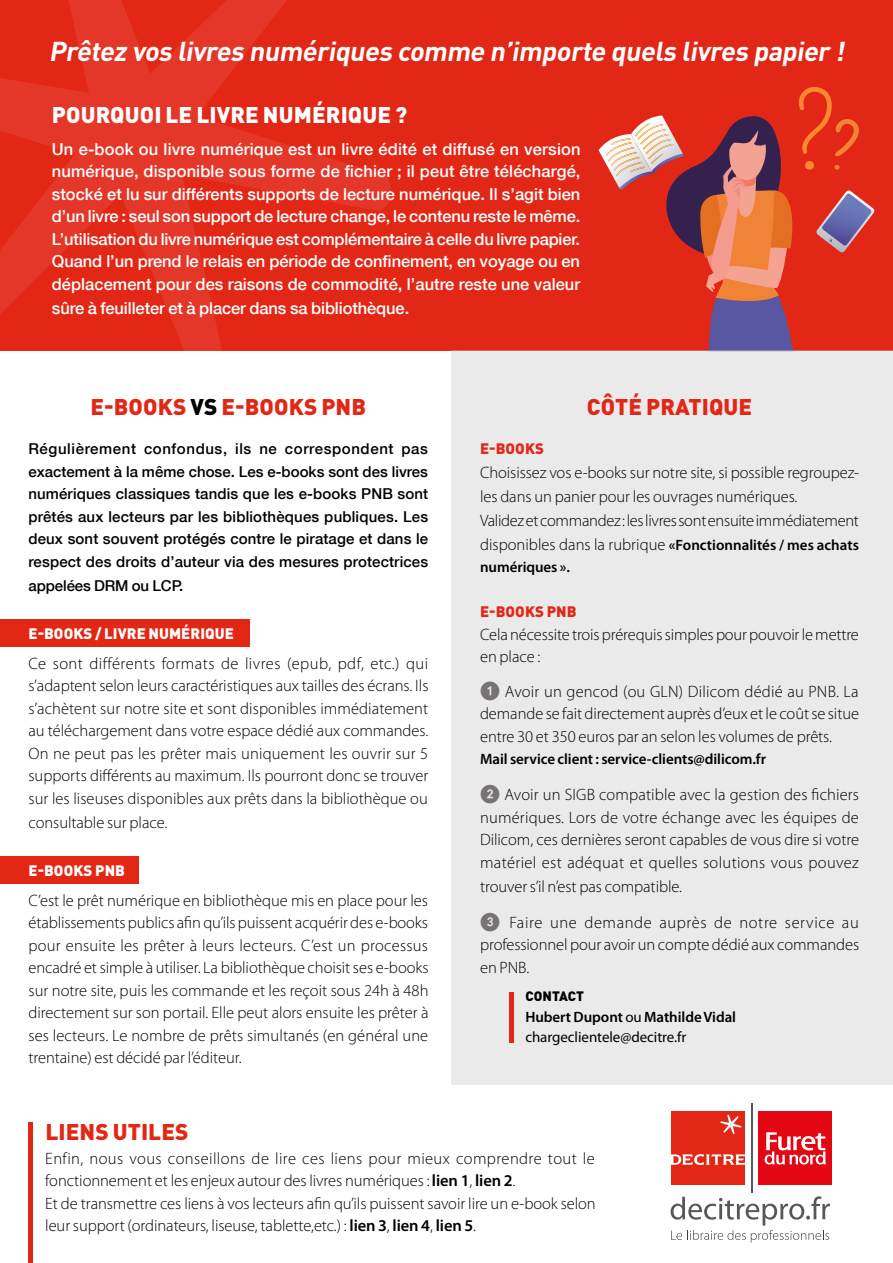
<style>
.page{position:relative;width:893px;height:1263px;background:#fff}
.page>*{position:absolute;margin:0;border:0;box-sizing:border-box;transform-origin:0 0}
.t1{font:italic 700 27px "DIN Pro";color:#fff}
.t2{font:900 22.5px "DIN Pro";letter-spacing:.005em;color:#e22717}
.t3{font:900 22.5px "DIN Pro";letter-spacing:.005em;color:#fff}
.t4{font:300 16.5px/22.5px "Myriad Pro";letter-spacing:-.005em;color:#000}
.t5{font:500 16.5px/22.5px "Helvetica Neue LT Com";color:#fff;text-align:justify}
.t6{font:300 16.5px/36px "Myriad Pro";letter-spacing:.035em;color:#000}
.t7{font:500 15px/22.5px "Helvetica Neue LT Com";letter-spacing:.01em;color:#000;text-align:justify}
.t8{font:600 15px/22.5px "Myriad Pro";letter-spacing:-.005em;color:#000}
.t9{font:15px/19.5px "Myriad Pro";letter-spacing:-.005em;color:#000}
.t10{font:900 15px "DIN Pro";letter-spacing:.005em;color:#fff}
.t11{font:900 15px "DIN Pro";letter-spacing:.005em;color:#e22717}
.t12{font:900 15px "DIN Pro";letter-spacing:.005em;color:#e3271a}
.t13{font:900 13.5px "DIN Pro";color:#000}
.s1{color:#000}
.s2{color:#e22717}
.s3{font-weight:300;font-size:16.5px}
.s4{font-family:"Lato";font-weight:500;font-size:18px;color:#767375}
.s5{font-weight:600}
</style>
<div class="page">
<div style="left:0;top:0;width:893px;height:351px;background:#e22717"></div>
<svg style="left:0;top:0;width:391px;height:351px"></svg>
<div style="left:451px;top:350px;width:442px;height:734px;background:#ebeaea"></div>
<div style="left:0;top:620px;width:249px;height:27px;background:#e22717"></div>
<div style="left:0;top:857px;width:138px;height:27px;background:#e22717"></div>
<div style="left:28px;top:1123px;width:5px;height:140px;background:#e22717"></div>
<hr style="left:509px;top:992px;width:4px;height:50px;background:#e22717">
<svg style="left:599px;top:87px;width:276px;height:264px"></svg>
<img style="left:611px;top:138px;width:19px;height:4px">
<img style="left:606px;top:142px;width:26px;height:14px">
<img style="left:608px;top:147px;width:26px;height:14px">
<img style="left:611px;top:152px;width:26px;height:14px">
<img style="left:614px;top:157px;width:26px;height:14px">
<img style="left:616px;top:162px;width:26px;height:14px">
<img style="left:630px;top:167px;width:15px;height:5px">
<div style="left:671px;top:1111px;width:74px;height:74px;background:#e22717"></div>
<svg style="left:720px;top:1115px;width:21px;height:19px"></svg>
<svg style="left:671px;top:1154px;width:74px;height:11px"></svg>
<div style="left:758px;top:1111px;width:73px;height:74px;background:#e30613"></div>
<svg style="left:765px;top:1132px;width:61px;height:32px"></svg>
<svg style="left:671px;top:1196px;width:159px;height:46px"></svg>
<hr style="left:751px;top:1103px;width:1px;height:90px;background:#575756">
<h1 class="t1" style="left:49px;top:28px;width:803px">Prêtez vos livres numériques comme n’importe quels livres papier!</h1>
<h2 class="t3" style="left:52px;top:96px;width:357px">POURQUOI LE LIVRE NUMÉRIQUE ?</h2>
<p class="t5" style="left:52px;top:138px;width:530px">Un e-book ou livre numérique est un livre édité et diffusé en version numérique, disponible sous forme de fichier ; il peut être téléchargé, stocké et lu sur différents supports de lecture numérique. Il s’agit bien d’un livre : seul son support de lecture change, le contenu reste le même.<br>L’utilisation du livre numérique est complémentaire à celle du livre papier.<br>Quand l’un prend le relais en période de confinement, en voyage ou en déplacement pour des raisons de commodité, l’autre reste une valeur</p>
<p class="t5" style="left:52px;top:297px;width:359px">sûre à feuilleter et à placer dans sa bibliothèque.</p>
<h2 class="t2" style="left:91px;top:388px;width:277px">E-BOOKS <span class="s1">VS</span> E-BOOKS PNB</h2>
<p class="t7" style="left:28px;top:437px;width:401px">Régulièrement confondus, ils ne correspondent pas exactement à la même chose. Les e-books sont des livres numériques classiques tandis que les e-books PNB sont prêtés aux lecteurs par les bibliothèques publiques. Les deux sont souvent protégés contre le piratage et dans le respect des droits d’auteur via des mesures protectrices</p>
<p class="t7" style="left:28px;top:574px;width:156px">appelées DRM ou LCP.</p>
<p class="t10" style="left:29px;top:620px;width:207px">E-BOOKS / LIVRE NUMÉRIQUE</p>
<p class="t4" style="left:28px;top:652px;width:402px;text-align:justify">Ce sont différents formats de livres (epub, pdf, etc.) qui s’adaptent selon leurs caractéristiques aux tailles des écrans. Ils s’achètent sur notre site et sont disponibles immédiatement au téléchargement dans votre espace dédié aux commandes.<br>On ne peut pas les prêter mais uniquement les ouvrir sur 5 supports différents au maximum. Ils pourront donc se trouver sur les liseuses disponibles aux prêts dans la bibliothèque ou</p>
<p class="t4" style="left:28px;top:811px;width:140px">consultable sur place.</p>
<p class="t10" style="left:29px;top:857px;width:98px">E-BOOKS PNB</p>
<p class="t4" style="left:28px;top:889px;width:402px;text-align:justify">C’est le prêt numérique en bibliothèque mis en place pour les établissements publics afin qu’ils puissent acquérir des e-books pour ensuite les prêter à leurs lecteurs. C’est un processus encadré et simple à utiliser. La bibliothèque choisit ses e-books sur notre site, puis les commande et les reçoit sous 24h à 48h directement sur son portail. Elle peut alors ensuite les prêter à ses lecteurs. Le nombre de prêts simultanés (en général une trentaine) est décidé par l’éditeur.</p>
<h2 class="t2" style="left:45px;top:1112px;width:145px">LIENS UTILES</h2>
<h2 class="t2" style="left:587px;top:387px;width:167px">CÔTÉ PRATIQUE</h2>
<p class="t12" style="left:480px;top:435px;width:65px"><span class="s2">E-</span>BOOKS</p>
<p class="t4" style="left:480px;top:460px;width:381px;line-height:24px">Choisissez vos e-books sur notre site, si possible regroupez&shy;les dans un panier pour les ouvrages numériques.<br>Validez et commandez : les livres sont ensuite immédiatement</p>
<p class="t8" style="left:480px;top:533px;width:380px"><span class="s3">disponibles dans la rubrique</span> «Fonctionnalités / mes achats numériques ».</p>
<p class="t11" style="left:480px;top:599px;width:98px">E-BOOKS PNB</p>
<p class="t4" style="left:480px;top:623px;width:380px">Cela nécessite trois prérequis simples pour pouvoir le mettre en place :</p>
<p class="t4" style="left:480px;top:680px;width:380px;text-align:justify"><span class="s4">❶</span> Avoir un gencod (ou GLN) Dilicom dédié au PNB. La demande se fait directement auprès d’eux et le coût se situe entre 30 et 350 euros par an selon les volumes de prêts.</p>
<p class="t8" style="left:480px;top:748px;width:287px">Mail service client : service-clients@dilicom.fr</p>
<p class="t4" style="left:480px;top:783px;width:381px;text-align:justify"><span class="s4">❷</span> Avoir un SIGB compatible avec la gestion des fichiers numériques. Lors de votre échange avec les équipes de Dilicom, ces dernières seront capables de vous dire si votre matériel est adéquat et quelles solutions vous pouvez</p>
<p class="t6" style="left:480px;top:868px;width:380px">trouver s’il n’est pas compatible.<br><span class="s4">❸</span> Faire une demande auprès de notre service au</p>
<p class="t4" style="left:480px;top:933px;width:381px">professionnel pour avoir un compte dédié aux commandes en PNB.</p>
<p class="t13" style="left:525px;top:985px;width:60px">CONTACT</p>
<p class="t9" style="left:525px;top:1007px;width:212px"><span class="s5">Hubert Dupont</span> ou <span class="s5">Mathilde Vidal </span>chargeclientele@decitre.fr</p>
<p class="t4" style="left:45px;top:1147px;width:552px">Enfin, nous vous conseillons de lire ces liens pour mieux comprendre tout le fonctionnement et les enjeux autour des livres numériques : <span class="s5">lien 1</span>, <span class="s5">lien 2</span>.<br>Et de transmettre ces liens à vos lecteurs afin qu’ils puissent savoir lire un e-book selon leur support (ordinateurs, liseuse, tablette,etc.) : <span class="s5">lien 3</span>, <span class="s5">lien 4</span>, <span class="s5">lien 5</span>.</p>
</div>
